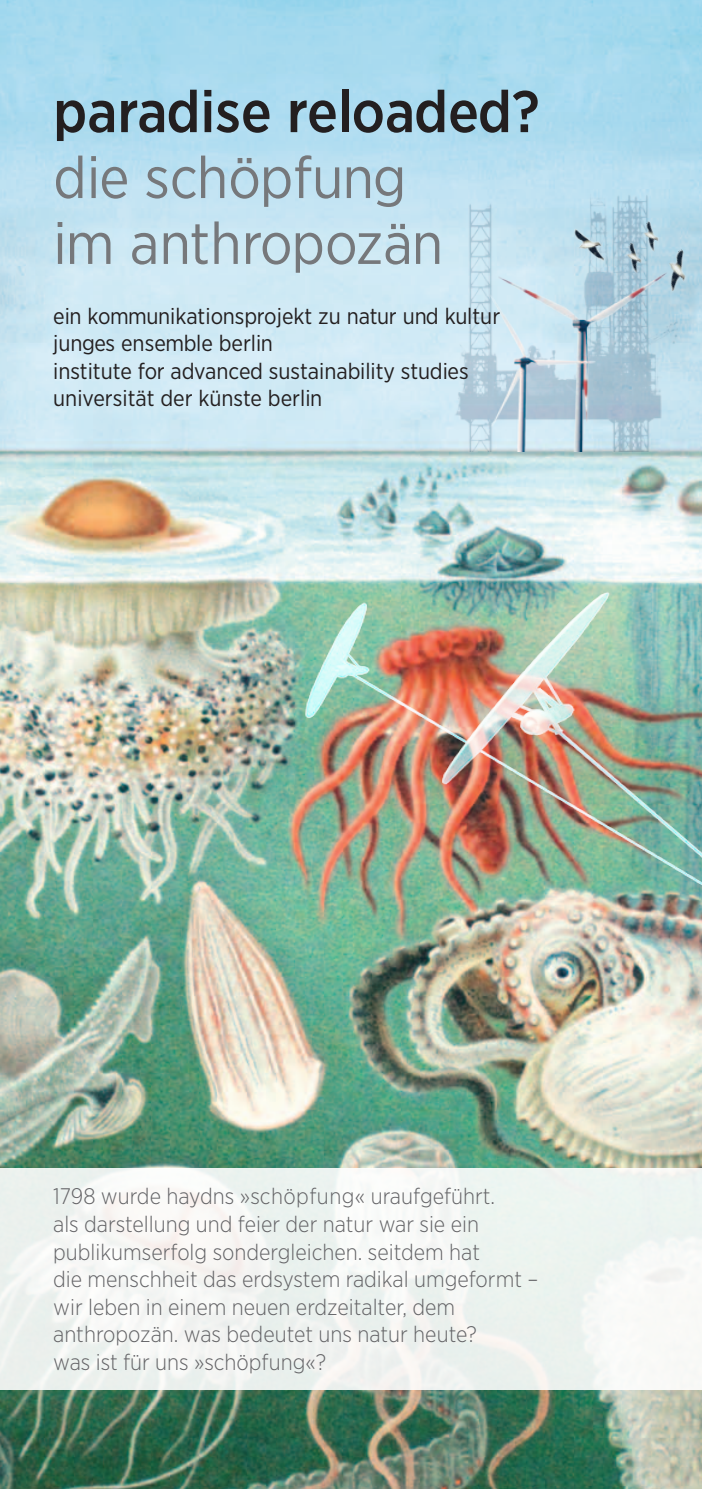
<style>
.page{position:relative;width:702px;height:1489px;background:#fff}
.page>*{position:absolute;margin:0;border:0;box-sizing:border-box;transform-origin:0 0}
.t1{font:58.75px/65.8px "Gotham Narrow";letter-spacing:-.02em;color:#76787b}
.t2{font:500 58.75px "Gotham Narrow";color:#231f20}
.t3{font:300 22.5px/27.5px "Gotham Narrow";color:#636366}
.t4{font:22.5px/27.5px "Gotham Narrow";color:#231f20}
</style>
<div class="page">
<img style="left:0;top:0;width:702px;height:1488px">
<img style="left:453px;top:190px;width:224px;height:261px">
<img style="left:481px;top:260px;width:210px;height:191px">
<img style="left:574px;top:229px;width:30px;height:32px">
<img style="left:617px;top:242px;width:33px;height:33px">
<img style="left:653px;top:249px;width:46px;height:45px">
<img style="left:634px;top:221px;width:33px;height:32px">
<div style="left:0;top:1168px;width:702px;height:221px;background:#f0f4f1"></div>
<img style="left:302px;top:588px;width:400px;height:326px">
<h1 class="t2" style="left:53px;top:74px;width:488px">paradise reloaded?</h1>
<h1 class="t1" style="left:53px;top:143px;width:391px">die schöpfung im anthropozän</h1>
<p class="t4" style="left:53px;top:302px;width:448px">ein kommunikationsprojekt zu natur und kultur junges ensemble berlin<br>institute for advanced sustainability studies universität der künste berlin</p>
<p class="t3" style="left:53px;top:1182px;width:486px">1798 wurde haydns »schöpfung« uraufgeführt.<br>als darstellung und feier der natur war sie ein publikumserfolg sondergleichen. seitdem hat<br>die menschheit das erdsystem radikal umgeformt – wir leben in einem neuen erdzeitalter, dem anthropozän. was bedeutet uns natur heute?<br>was ist für uns »schöpfung«?</p>
</div>
